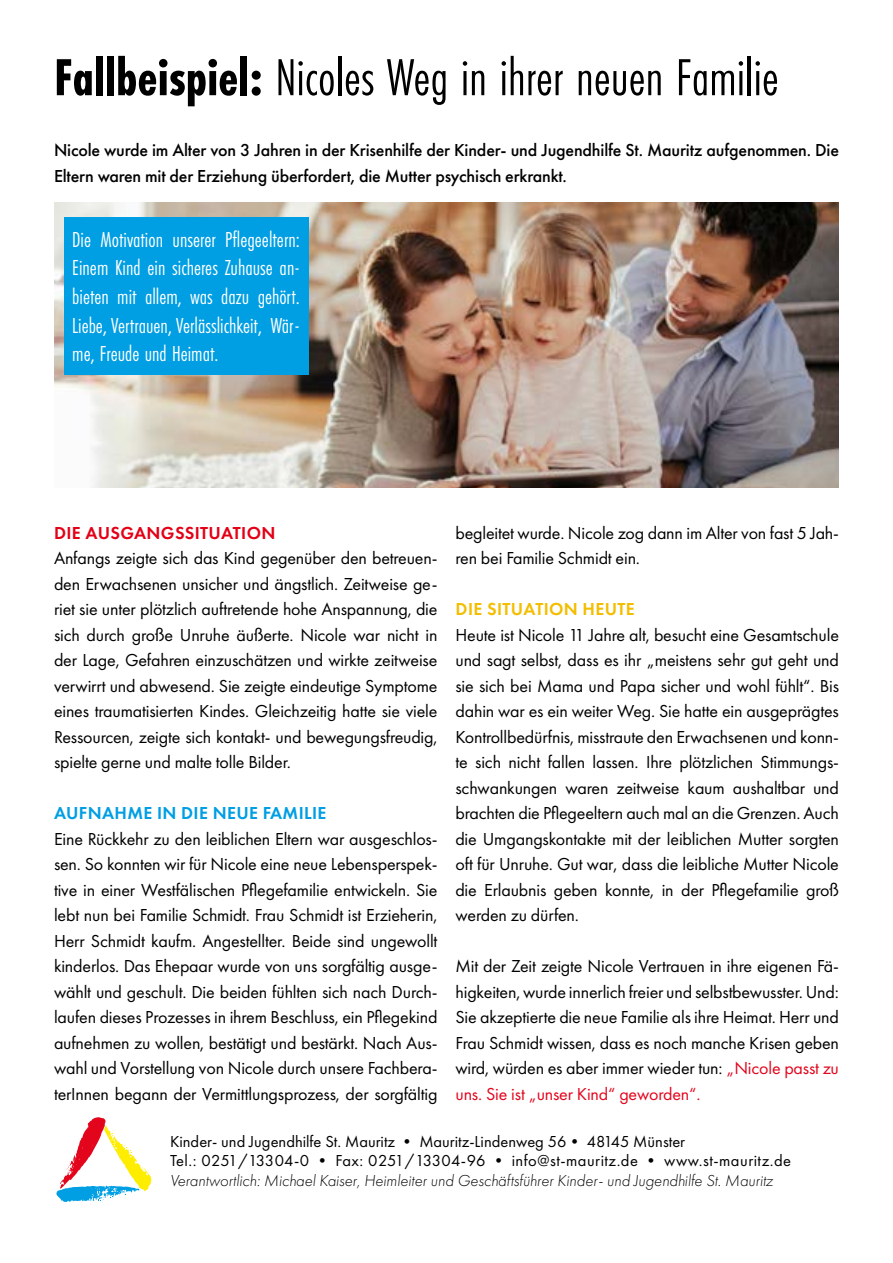
<style>
.page{position:relative;width:893px;height:1263px;background:#fff}
.page>*{position:absolute;margin:0;border:0;box-sizing:border-box;transform-origin:0 0}
.t1{font:54px "Futura PT Cond";color:#000}
.t2{font:22.5px/28.7px "Futura PT Cond";color:#fff;text-align:justify}
.t3{font:18px/25.5px "Futura PT";letter-spacing:-.01em;color:#000;text-align:justify}
.t4{font:500 18px/25.5px "Futura PT";letter-spacing:-.01em;color:#000}
.t5{font:600 18px "Futura PT";letter-spacing:.02em;color:#009ee3}
.t6{font:600 18px "Futura PT";letter-spacing:.02em;color:#e30017}
.t7{font:600 18px "Futura PT";letter-spacing:.02em;color:#f3be00}
.t8{font:16.5px/19.8px "Futura PT";color:#000}
.t9{font:italic 300 16.5px "Futura PT";color:#000}
.t10{font:300 14.4px/16px "Futura";color:#000}
.t11{font:300 11.85px "Futura";color:#000}
.s1{font-weight:700}
.s2{color:#e3051c}
</style>
<div class="page">
<svg style="left:56px;top:1117px;width:96px;height:85px"></svg>
<img style="left:54px;top:203px;width:785px;height:285px">
<div style="left:64px;top:217px;width:244px;height:157px;background:#009ee3"></div>
<h1 class="t1" style="left:54px;top:46px;width:726px"><span class="s1">Fallbeispiel:</span> Nicoles Weg in ihrer neuen Familie</h1>
<p class="t4" style="left:54px;top:137px;width:786px">Nicole wurde im Alter von 3 Jahren in der Krisenhilfe der Kinder- und Jugendhilfe St. Mauritz aufgenommen. Die<br>Eltern waren mit der Erziehung überfordert, die Mutter psychisch erkrankt.</p>
<p class="t2" style="left:72px;top:225px;width:229px">Die Motivation unserer Pflegeeltern:<br>Einem Kind ein sicheres Zuhause an&shy;bieten mit allem, was dazu gehört.<br>Liebe, Vertrauen, Verlässlichkeit, Wär&shy;me, Freude und Heimat.</p>
<p class="t6" style="left:54px;top:521px;width:223px">DIE AUSGANGSSITUATION</p>
<p class="t3" style="left:54px;top:545px;width:385px">Anfangs zeigte sich das Kind gegenüber den betreuen&shy;den Erwachsenen unsicher und ängstlich. Zeitweise ge&shy;riet sie unter plötzlich auftretende hohe Anspannung, die sich durch große Unruhe äußerte. Nicole war nicht in der Lage, Gefahren einzuschätzen und wirkte zeitweise verwirrt und abwesend. Sie zeigte eindeutige Symptome eines traumatisierten Kindes. Gleichzeitig hatte sie viele Ressourcen, zeigte sich kontakt- und bewegungsfreudig, spielte gerne und malte tolle Bilder.</p>
<p class="t5" style="left:54px;top:802px;width:274px">AUFNAHME IN DIE NEUE FAMILIE</p>
<p class="t3" style="left:54px;top:826px;width:385px">Eine Rückkehr zu den leiblichen Eltern war ausgeschlos&shy;sen. So konnten wir für Nicole eine neue Lebensperspek&shy;tive in einer Westfälischen Pflegefamilie entwickeln. Sie lebt nun bei Familie Schmidt. Frau Schmidt ist Erzieherin, Herr Schmidt kaufm. Angestellter. Beide sind ungewollt kinderlos. Das Ehepaar wurde von uns sorgfältig ausge&shy;wählt und geschult. Die beiden fühlten sich nach Durch&shy;laufen dieses Prozesses in ihrem Beschluss, ein Pflegekind aufnehmen zu wollen, bestätigt und bestärkt. Nach Aus&shy;wahl und Vorstellung von Nicole durch unsere Fachbera&shy;terInnen begann der Vermittlungsprozess, der sorgfältig</p>
<p class="t3" style="left:455px;top:520px;width:385px">begleitet wurde. Nicole zog dann im Alter von fast 5 Jah&shy;ren bei Familie Schmidt ein.</p>
<p class="t7" style="left:456px;top:598px;width:181px">DIE SITUATION HEUTE</p>
<p class="t3" style="left:455px;top:622px;width:385px">Heute ist Nicole 11 Jahre alt, besucht eine Gesamtschule und sagt selbst, dass es ihr „meistens sehr gut geht und sie sich bei Mama und Papa sicher und wohl fühlt“. Bis dahin war es ein weiter Weg. Sie hatte ein ausgeprägtes Kontrollbedürfnis, misstraute den Erwachsenen und konn&shy;te sich nicht fallen lassen. Ihre plötzlichen Stimmungs&shy;schwankungen waren zeitweise kaum aushaltbar und brachten die Pflegeeltern auch mal an die Grenzen. Auch die Umgangskontakte mit der leiblichen Mutter sorgten oft für Unruhe. Gut war, dass die leibliche Mutter Nicole die Erlaubnis geben konnte, in der Pflegefamilie groß werden zu dürfen.</p>
<p class="t3" style="left:455px;top:953px;width:385px">Mit der Zeit zeigte Nicole Vertrauen in ihre eigenen Fä&shy;higkeiten, wurde innerlich freier und selbstbewusster. Und:<br>Sie akzeptierte die neue Familie als ihre Heimat. Herr und Frau Schmidt wissen, dass es noch manche Krisen geben wird, würden es aber immer wieder tun: <span class="s2">„Nicole passt zu uns. Sie ist „unser Kind“ geworden“.</span></p>
<p class="t8" style="left:170px;top:1131px;width:622px">Kinder- und Jugendhilfe St. Mauritz • Mauritz-Lindenweg 56• 48145 Münster<br>Tel.: 0251/13304-0 • Fax: 0251/13304-96 • info@st-mauritz.de • www.st-mauritz.de</p>
<p class="t9" style="left:170px;top:1171px;width:604px">Verantwortlich: Michael Kaiser, Heimleiter und Geschäftsführer Kinder- und Jugendhilfe St. Mauritz</p>
<p class="t10" style="left:159px;top:1136px;width:176px">ST. MAURITZ<br>KINDER- UND JUGENDHILFE</p>
<p class="t11" style="left:159px;top:1168px;width:175px">mit traumapädagogischem Konzept</p>
</div>
